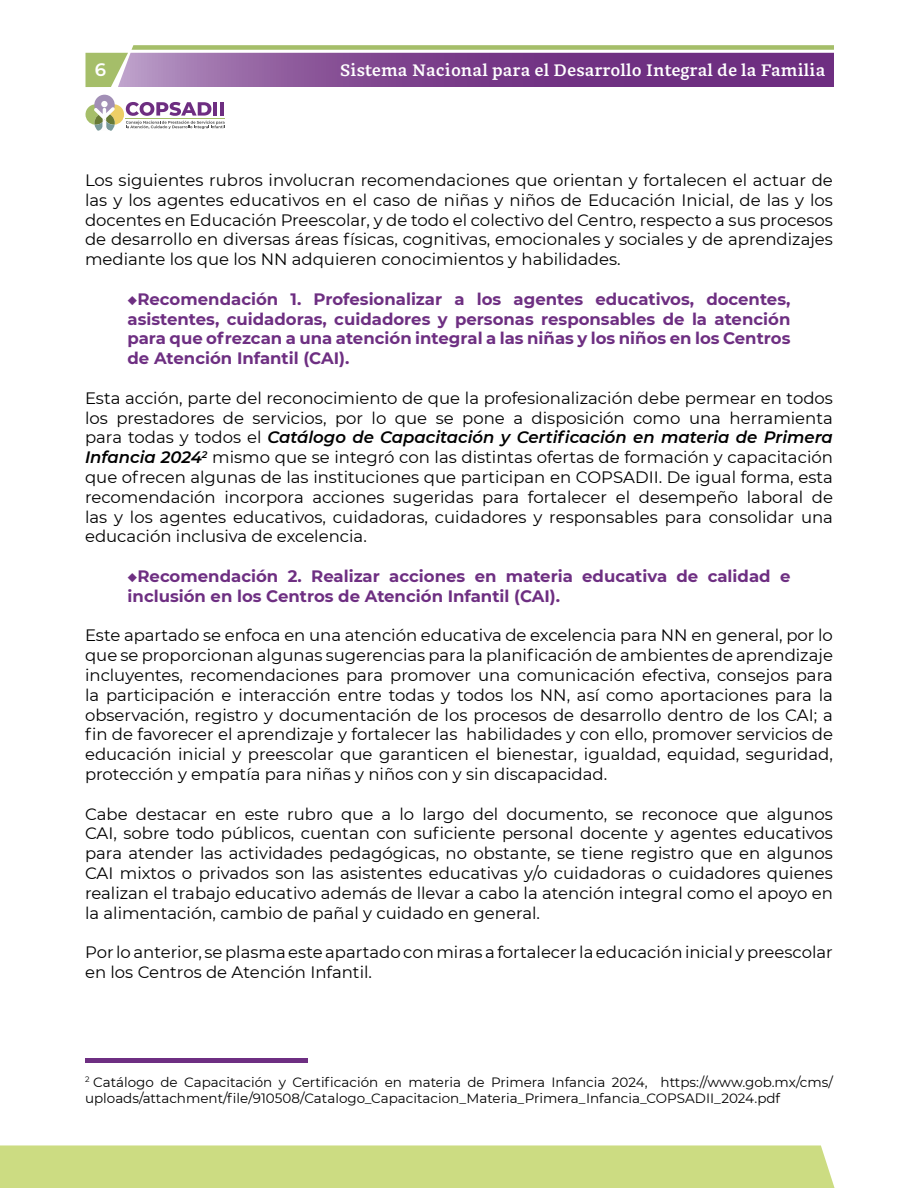
<style>
.page{position:relative;width:918px;height:1188px;background:#fff}
.page>*{position:absolute;margin:0;border:0;box-sizing:border-box;transform-origin:0 0}
.t1{font:600 18px "Montserrat";color:#fff}
.t2{font:16.5px/19.8px "Montserrat";color:#000;text-align:justify}
.t3{font:700 16.5px/19.8px "Montserrat";color:#6e2f82;text-align:justify}
.t4{font:700 16.5px "GMX";color:#fff}
.t5{font:13.5px/16.2px "Montserrat";color:#000}
.s1{font-weight:600;font-style:italic}
</style>
<div class="page">
<div style="left:0;top:1145px;width:835px;height:43px;background:#ccdc82"></div>
<div style="left:94px;top:95px;width:21px;height:20px;background:#a28fb6;border-radius:50%"></div>
<div style="left:101px;top:101px;width:7px;height:6px;background:#f4f2f6;border-radius:50%"></div>
<svg style="left:86px;top:102px;width:139px;height:29px"></svg>
<hr style="left:125px;top:118px;width:99px;height:1px;background:#a5be69">
<svg style="left:86px;top:45px;width:748px;height:42px;background:#906895"></svg>
<hr style="left:85px;top:1059px;width:223px;height:4px;background:#6e2f82">
<p class="t1" style="left:95px;top:57px;width:13px">6</p>
<p class="t4" style="left:340px;top:60px;width:487px">Sistema Nacional para el Desarrollo Integral de la Familia</p>
<p class="t2" style="left:85px;top:170px;width:749px">Los siguientes rubros involucran recomendaciones que orientan y fortalecen el actuar de las y los agentes educativos en el caso de niñas y niños de Educación Inicial, de las y los docentes en Educación Preescolar, y de todo el colectivo del Centro, respecto a sus procesos de desarrollo en diversas áreas físicas, cognitivas, emocionales y sociales y de aprendizajes mediante los que los NN adquieren conocimientos y habilidades.</p>
<p class="t3" style="left:128px;top:288px;width:664px">◆Recomendación 1. Profesionalizar a los agentes educativos, docentes, asistentes, cuidadoras, cuidadores y personas responsables de la atención para que ofrezcan a una atención integral a las niñas y los niños en los Centros de Atención Infantil (CAI).</p>
<p class="t2" style="left:85px;top:388px;width:749px">Esta acción, parte del reconocimiento de que la profesionalización debe permear en todos los prestadores de servicios, por lo que se pone a disposición como una herramienta para todas y todos el <span class="s1">Catálogo de Capacitación y Certificación en materia de Primera Infancia 2024</span><sup>2</sup> mismo que se integró con las distintas ofertas de formación y capacitación que ofrecen algunas de las instituciones que participan en COPSADII. De igual forma, esta recomendación incorpora acciones sugeridas para fortalecer el desempeño laboral de las y los agentes educativos, cuidadoras, cuidadores y responsables para consolidar una educación inclusiva de excelencia.</p>
<p class="t3" style="left:128px;top:565px;width:664px">◆Recomendación 2. Realizar acciones en materia educativa de calidad e inclusión en los Centros de Atención Infantil (CAI).</p>
<p class="t2" style="left:85px;top:625px;width:749px">Este apartado se enfoca en una atención educativa de excelencia para NN en general, por lo que se proporcionan algunas sugerencias para la planificación de ambientes de aprendizaje incluyentes, recomendaciones para promover una comunicación efectiva, consejos para la participación e interacción entre todas y todos los NN, así como aportaciones para la observación, registro y documentación de los procesos de desarrollo dentro de los CAI; a fin de favorecer el aprendizaje y fortalecer las habilidades y con ello, promover servicios de educación inicial y preescolar que garanticen el bienestar, igualdad, equidad, seguridad, protección y empatía para niñas y niños con y sin discapacidad.</p>
<p class="t2" style="left:85px;top:803px;width:749px">Cabe destacar en este rubro que a lo largo del documento, se reconoce que algunos CAI, sobre todo públicos, cuentan con suficiente personal docente y agentes educativos para atender las actividades pedagógicas, no obstante, se tiene registro que en algunos CAI mixtos o privados son las asistentes educativas y/o cuidadoras o cuidadores quienes realizan el trabajo educativo además de llevar a cabo la atención integral como el apoyo en la alimentación, cambio de pañal y cuidado en general.</p>
<p class="t2" style="left:85px;top:942px;width:749px">Por lo anterior, se plasma este apartado con miras a fortalecer la educación inicial y preescolar en los Centros de Atención Infantil.</p>
<p class="t5" style="left:85px;top:1073px;width:749px"><sup>2</sup> Catálogo de Capacitación y Certificación en materia de Primera Infancia 2024, https://www.gob.mx/cms/ uploads/attachment/file/910508/Catalogo_Capacitacion_Materia_Primera_Infancia_COPSADII_2024.pdf</p>
</div>
